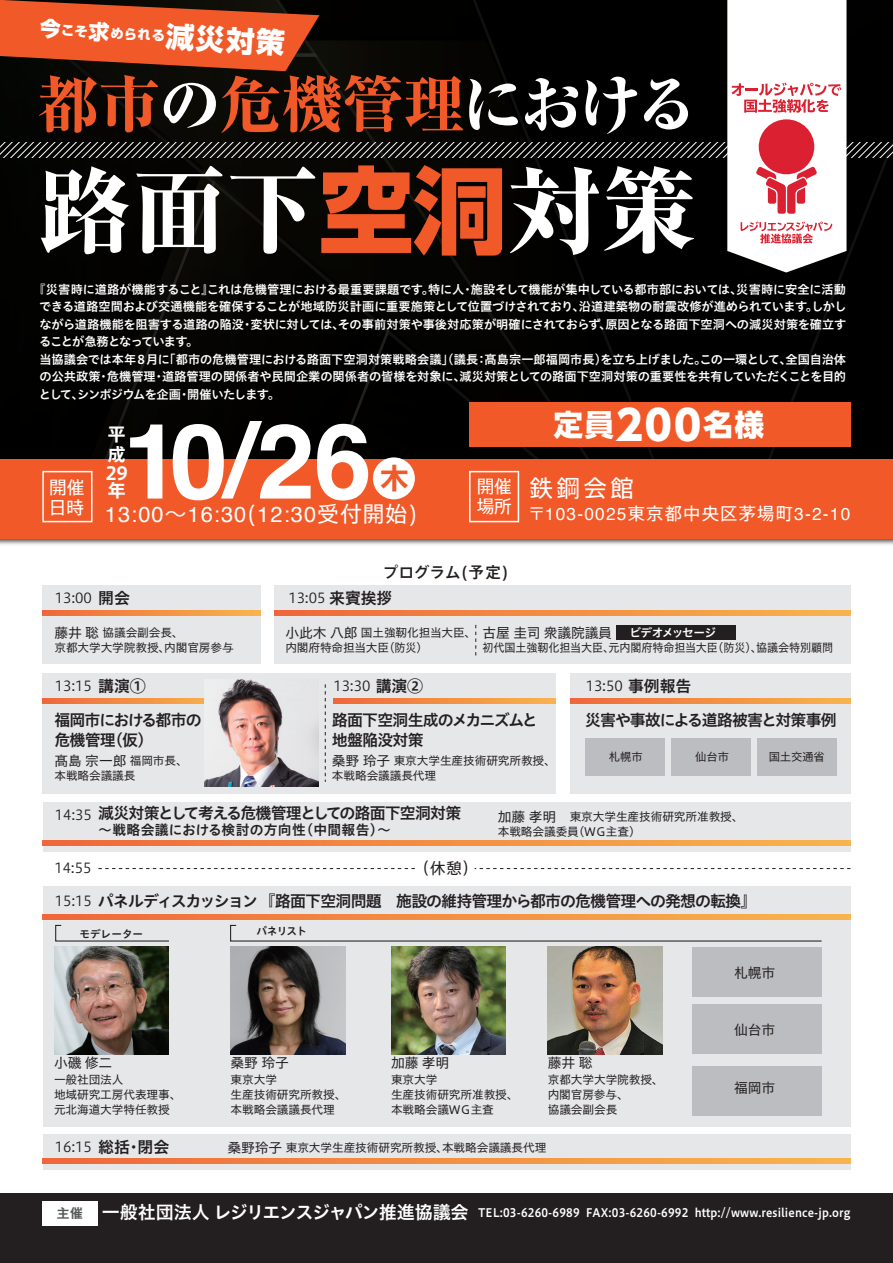
<style>
.page{position:relative;width:893px;height:1263px;background:#fff}
.page>*{position:absolute;margin:0;border:0;box-sizing:border-box;transform-origin:0 0}
.t1{font:700 104.55px "Helvetica";color:#fff}
.t2{font:800 94.95px "Ryumin Pr 6";color:#fff}
.t3{font:800 61.8px "Ryumin Pr 6";letter-spacing:-.02em;color:#f15929}
.t4{font:800 29.7px "UD Shin Go Pro";color:#fff}
.t5{font:700 28.65px "Axis Std";color:#f15929}
.t6{font:23.55px "Axis Std";color:#fff}
.t7{font:21.75px "Helvetica";letter-spacing:.05em;color:#fff}
.t8{font:17.7px "Axis Std";letter-spacing:-.01em;color:#fff}
.t9{font:700 17.7px/19.6px "Axis Std";color:#fff}
.t10{font:17.25px "Helvetica";letter-spacing:.07em;color:#fff}
.t11{font:15.9px/20.4px "Hiragino UD Sans Std W6";letter-spacing:-.05em;color:#231f20}
.t12{font:500 15.45px "Axis Std";letter-spacing:.015em;color:#231f20}
.t13{font:15.45px "Axis Std";color:#231f20}
.t14{font:13.8px "Hiragino UD Sans Std W3";letter-spacing:-.01em;color:#231f20}
.t15{font:13.8px "Hiragino UD Sans Std W4";letter-spacing:-.01em;color:#231f20}
.t16{font:13.8px "Hiragino UD Sans Std W6";letter-spacing:.02em;color:#231f20}
.t17{font:800 13.5px "UD Shin Go Pro";color:#fff}
.t18{font:12.15px/17.5px "Hiragino UD Sans Std W6";letter-spacing:-.01em;color:#fff}
.t19{font:11.7px/14.9px "Hiragino UD Sans Std W4";letter-spacing:-.01em;color:#231f20}
.t20{font:11.7px "Hiragino UD Sans Std W6";letter-spacing:.015em;color:#fff;scale:.93 1}
.t21{font:11.7px "Hiragino UD Sans Std W4";letter-spacing:-.01em;color:#231f20;scale:.95 1}
.t22{font:11.7px "Hiragino UD Sans Std W6";letter-spacing:-.05em;color:#fff}
.t23{font:11.4px "Hiragino UD Sans Std W4";letter-spacing:-.01em;color:#231f20}
.t24{font:10.65px "Hiragino UD Sans Std W6";letter-spacing:-.005em;color:#231f20}
.s1{font-size:20.7px}
.s2{font-size:28.65px}
.s3{color:#fff}
.s4{font-family:"UD Shin Go Pro";color:#f15929}
.s5{font-size:41.1px}
.s6{font-family:"Axis Std"}
.s7{font-family:"Koz Go Pr 6 N"}
.s8{font-family:"Hiragino UD Sans Std W6";font-size:15.9px}
.s9{font-size:13.8px}
.s10{font-size:11.7px}
.s11{font-family:"Gothic MB101 Pr 5 De";font-weight:700;font-size:12.75px;color:#57585a}
.s12{font-size:18px}
</style>
<div class="page">
<svg style="left:0;top:0;width:893px;height:455px;background:#231916"></svg>
<div style="left:469px;top:402px;width:381px;height:44px;background:#f15929"></div>
<div style="left:0;top:1193px;width:893px;height:70px;background:#231f20"></div>
<div style="left:42px;top:1201px;width:56px;height:24px;background:#fff"></div>
<div style="left:43px;top:586px;width:218px;height:78px;background:#e6e7e9"></div>
<div style="left:43px;top:673px;width:513px;height:120px;background:#e6e7e9"></div>
<div style="left:570px;top:673px;width:280px;height:120px;background:#e6e7e9"></div>
<div style="left:43px;top:886px;width:807px;height:240px;background:#e6e7e9"></div>
<div style="left:43px;top:1134px;width:807px;height:36px;background:#e6e7e9"></div>
<div style="left:274px;top:586px;width:576px;height:78px;background:#e6e7e9"></div>
<div style="left:43px;top:802px;width:807px;height:49px;background:#e6e7e9"></div>
<svg style="left:98px;top:868px;width:317px;height:1px"></svg>
<svg style="left:475px;top:868px;width:375px;height:1px"></svg>
<svg style="left:475px;top:625px;width:1px;height:31px"></svg>
<svg style="left:325px;top:684px;width:1px;height:98px"></svg>
<svg style="left:43px;top:611px;width:218px;height:4px"></svg>
<svg style="left:43px;top:699px;width:161px;height:4px"></svg>
<svg style="left:43px;top:840px;width:807px;height:5px;background:#f38e44"></svg>
<svg style="left:43px;top:914px;width:807px;height:5px;background:#f38e44"></svg>
<svg style="left:43px;top:1159px;width:807px;height:4px;background:#f38e44"></svg>
<svg style="left:333px;top:699px;width:223px;height:4px"></svg>
<svg style="left:570px;top:699px;width:280px;height:4px"></svg>
<svg style="left:274px;top:611px;width:576px;height:4px;background:#f38e44"></svg>
<img style="left:54px;top:946px;width:115px;height:108px">
<img style="left:548px;top:946px;width:114px;height:108px">
<img style="left:231px;top:946px;width:114px;height:108px">
<img style="left:391px;top:946px;width:115px;height:108px">
<div style="left:616px;top:625px;width:119px;height:15px;background:#231f20"></div>
<svg style="left:55px;top:924px;width:114px;height:18px"></svg>
<svg style="left:230px;top:924px;width:592px;height:18px"></svg>
<div style="left:692px;top:946px;width:130px;height:50px;background:#bcbdc0"></div>
<div style="left:692px;top:1066px;width:130px;height:50px;background:#bcbdc0"></div>
<div style="left:692px;top:1004px;width:130px;height:50px;background:#bcbdc0"></div>
<div style="left:585px;top:738px;width:79px;height:37px;background:#bcbdc0"></div>
<div style="left:671px;top:738px;width:80px;height:37px;background:#bcbdc0"></div>
<div style="left:758px;top:738px;width:79px;height:37px;background:#bcbdc0"></div>
<img style="left:0;top:455px;width:893px;height:90px">
<div style="left:0;top:459px;width:893px;height:80px;background:#f15929"></div>
<div style="left:373px;top:457px;width:42px;height:42px;background:#fff;border-radius:50%"></div>
<div style="left:42px;top:471px;width:50px;height:51px;border:2px solid #fff"></div>
<div style="left:469px;top:471px;width:50px;height:51px;border:2px solid #fff"></div>
<img style="left:204px;top:679px;width:115px;height:108px">
<p class="t17" style="left:40px;top:18px;width:247px;rotate:3deg"><span class="s1">今</span>こそ<span class="s1">求</span>められる<span class="s2">減災対策</span></p>
<h3 class="t3" style="left:37px;top:56px;width:662px">都市<span class="s3">の</span>危機管理<span class="s3">における</span></h3>
<h2 class="t2" style="left:37px;top:136px;width:660px">路面下<span class="s4">空洞</span>対策</h2>
<p class="t18" style="left:39px;top:280px;width:809px;text-indent:-5px">『災害時に道路が機能すること』これは危機管理における最重要課題です。特に人・施設そして機能が集中している都市部においては、災害時に安全に活動できる道路空間および交通機能を確保することが地域防災計画に重要施策として位置づけされており、沿道建築物の耐震改修が進められています。しかしながら道路機能を阻害する道路の陥没・変状に対しては、その事前対策や事後対応策が明確にされておらず、原因となる路面下空洞への減災対策を確立することが急務となっています。<br>当協議会では本年８月に「都市の危機管理における路面下空洞対策戦略会議」（議長：髙島宗一郎福岡市長）を立ち上げました。この一環として、全国自治体の公共政策・危機管理・道路管理の関係者や民間企業の関係者の皆様を対象に、減災対策としての路面下空洞対策の重要性を共有していただくことを目的として、シンポジウムを企画・開催いたします。</p>
<h3 class="t4" style="left:553px;top:401px;width:212px">定員<span class="s5">200</span>名様</h3>
<h1 class="t1" style="left:123px;top:377px;width:250px">10/26</h1>
<h3 class="t9" style="left:105px;top:423px;width:24px">平成<br>29</h3>
<h3 class="t9" style="left:108px;top:479px;width:19px">年</h3>
<h3 class="t5" style="left:380px;top:456px;width:30px">木</h3>
<h3 class="t6" style="left:529px;top:470px;width:106px">鉄鋼会館</h3>
<h3 class="t10" style="left:528px;top:500px;width:324px"><span class="s6">〒</span>103-0025<span class="s6">東京都中央区茅場町</span>3-2-10</h3>
<h3 class="t8" style="left:477px;top:473px;width:37px">開催</h3>
<h3 class="t8" style="left:49px;top:474px;width:37px">開催</h3>
<h3 class="t8" style="left:477px;top:493px;width:37px">場所</h3>
<h3 class="t8" style="left:49px;top:494px;width:37px">日時</h3>
<h3 class="t7" style="left:105px;top:497px;width:314px">13:00<span class="s7">～</span>16:30<span class="s6">(</span>12:30<span class="s6">受付開始)</span></h3>
<p class="t12" style="left:383px;top:560px;width:127px">プログラム(予定)</p>
<p class="t14" style="left:55px;top:588px;width:77px">13:00 <span class="s8">開会</span></p>
<h3 class="t11" style="left:329px;top:587px;width:65px">来賓挨拶</h3>
<p class="t14" style="left:288px;top:588px;width:38px">13:05</p>
<p class="t19" style="left:54px;top:625px;width:181px"><span class="s9">藤井 聡</span> 協議会副会長、<br>京都大学大学院教授、内閣官房参与</p>
<p class="t19" style="left:285px;top:625px;width:192px"><span class="s9">小此木 八郎</span> 国土強靭化担当大臣、内閣府特命担当大臣(防災)</p>
<p class="t15" style="left:483px;top:622px;width:131px">古屋 圭司 衆議院議員</p>
<p class="t22" style="left:629px;top:624px;width:88px">ビデオメッセージ</p>
<p class="t21" style="left:483px;top:639px;width:371px">初代国土強靭化担当大臣、元内閣府特命担当大臣(防災)､協議会特別顧問</p>
<h3 class="t11" style="left:376px;top:675px;width:49px">講演②</h3>
<h3 class="t11" style="left:98px;top:675px;width:49px">講演①</h3>
<h3 class="t11" style="left:628px;top:675px;width:65px">事例報告</h3>
<p class="t14" style="left:55px;top:675px;width:38px">13:15</p>
<p class="t14" style="left:333px;top:675px;width:38px">13:30</p>
<p class="t14" style="left:586px;top:676px;width:38px">13:50</p>
<h3 class="t11" style="left:54px;top:709px;width:149px">福岡市における都市の危機管理（仮）</h3>
<h3 class="t11" style="left:332px;top:709px;width:207px">路面下空洞生成のメカニズムと地盤陥没対策</h3>
<h3 class="t11" style="left:585px;top:709px;width:253px">災害や事故による道路被害と対策事例</h3>
<p class="t15" style="left:54px;top:750px;width:135px">髙島 宗一郎 <span class="s10">福岡市長、</span></p>
<p class="t19" style="left:54px;top:767px;width:83px">本戦略会議議長</p>
<p class="t19" style="left:332px;top:753px;width:225px"><span class="s9">桑野 玲子</span> 東京大学生産技術研究所教授、本戦略会議議長代理</p>
<p class="t23" style="left:609px;top:748px;width:218px">札幌市　　　　 仙台市　　　国土交通省</p>
<p class="t14" style="left:55px;top:804px;width:38px">14:35</p>
<h3 class="t11" style="left:98px;top:802px;width:365px">減災対策として考える危機管理としての路面下空洞対策</h3>
<p class="t16" style="left:98px;top:819px;width:294px">～戦略会議における検討の方向性（中間報告）～</p>
<p class="t19" style="left:498px;top:809px;width:247px"><span class="s9">加藤 孝明　</span>東京大学生産技術研究所准教授、本戦略会議委員（ＷＧ主査）</p>
<p class="t14" style="left:54px;top:857px;width:38px">14:55</p>
<p class="t14" style="left:55px;top:890px;width:38px">15:15</p>
<p class="t13" style="left:413px;top:856px;width:66px">（休憩）</p>
<h3 class="t11" style="left:98px;top:890px;width:660px">パネルディスカッション『路面下空洞問題　施設の維持管理から都市の危機管理への発想の転換』</h3>
<p class="t24" style="left:79px;top:925px;width:65px">モデレーター</p>
<p class="t15" style="left:54px;top:1052px;width:60px">小磯 修二</p>
<p class="t19" style="left:54px;top:1071px;width:129px">一般社団法人<br>地域研究工房代表理事、元北海道大学特任教授</p>
<p class="t24" style="left:256px;top:923px;width:52px">パネリスト</p>
<p class="t15" style="left:231px;top:1052px;width:60px">桑野 玲子</p>
<p class="t19" style="left:231px;top:1072px;width:117px">東京大学<br>生産技術研究所教授、本戦略会議議長代理</p>
<p class="t15" style="left:391px;top:1052px;width:60px">加藤 孝明</p>
<p class="t19" style="left:391px;top:1072px;width:129px">東京大学<br>生産技術研究所准教授、本戦略会議ＷＧ主査</p>
<p class="t15" style="left:548px;top:1052px;width:46px">藤井 聡</p>
<p class="t19" style="left:548px;top:1071px;width:117px">京都大学大学院教授、内閣官房参与、<br>協議会副会長</p>
<p class="t14" style="left:55px;top:1137px;width:38px">16:15</p>
<h3 class="t11" style="left:98px;top:1136px;width:73px">総括・閉会</h3>
<p class="t19" style="left:228px;top:1139px;width:320px"><span class="s9">桑野玲子</span> 東京大学生産技術研究所教授、本戦略会議議長代理</p>
<p class="t15" style="left:734px;top:962px;width:43px">札幌市</p>
<p class="t15" style="left:734px;top:1019px;width:43px">仙台市</p>
<p class="t15" style="left:734px;top:1077px;width:43px">福岡市</p>
<p class="t20" style="left:57px;top:1203px;width:855px"><span class="s11">主催</span> <span class="s12">一般社団法人 レジリエンスジャパン推進協議会</span> TEL:03-6260-6989 FAX:03-6260-6992 http://www.resilience-jp.org</p>
</div>
